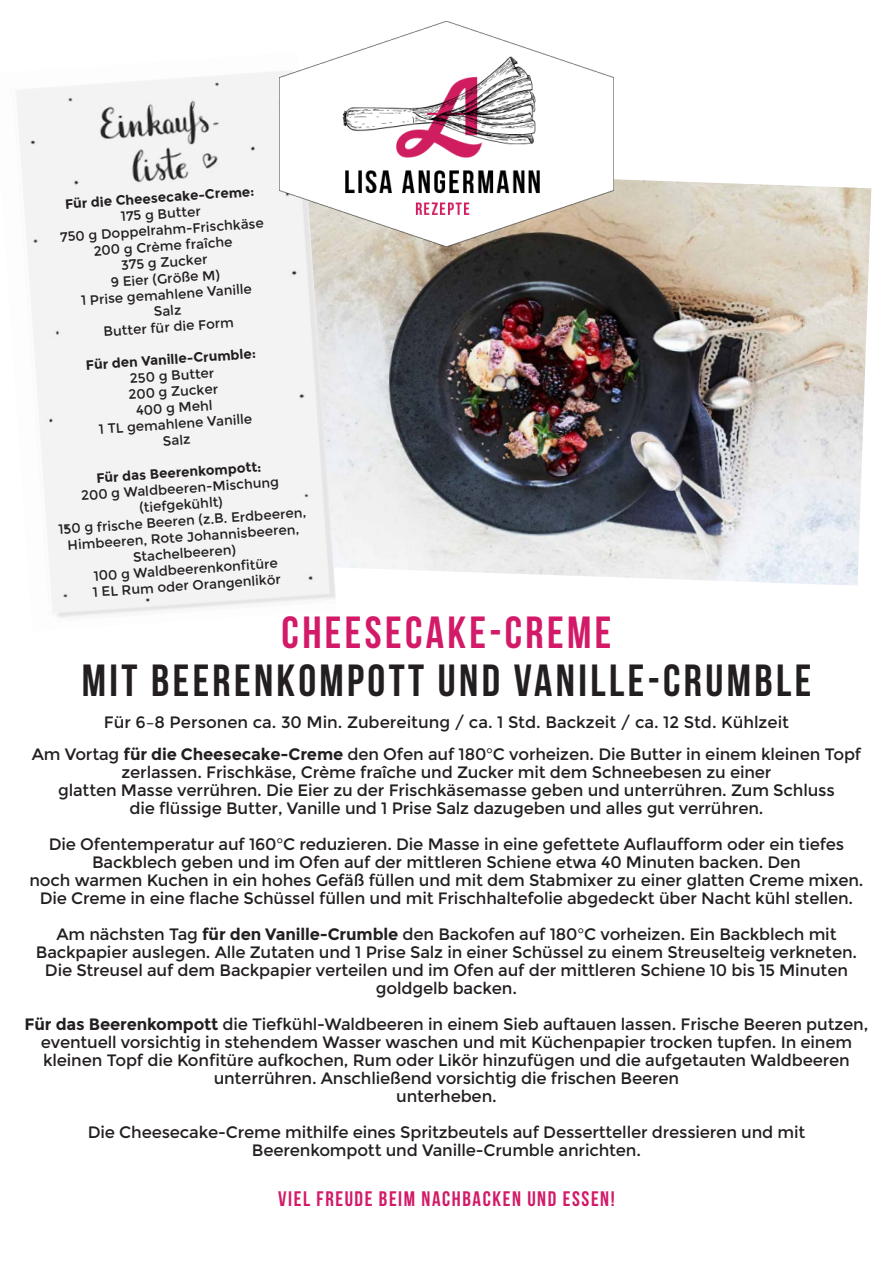
<style>
.page{position:relative;width:893px;height:1263px;background:#fff}
.page>*{position:absolute;margin:0;border:0;box-sizing:border-box;transform-origin:0 0}
.t1{font:700 45px "Bebas Neue";letter-spacing:.075em;color:#231f20}
.t2{font:700 45px "Bebas Neue";letter-spacing:.075em;color:#d21a68}
.t3{font:700 21px "Bebas Neue";letter-spacing:.075em;color:#d21a68}
.t4{font:16.5px/18px "Montserrat";letter-spacing:-.01em;color:#231f20;text-align:center}
.t5{font:13.5px "Montserrat";color:#231f20}
.t6{font:700 13.5px "Montserrat";color:#231f20}
.s1{font-weight:700}
</style>
<div class="page">
<img style="left:337px;top:179px;width:534px;height:407px">
<img style="left:17px;top:72px;width:320px;height:546px">
<img style="left:279px;top:21px;width:335px;height:226px">
<p class="t6" style="left:64px;top:196px;width:191px;rotate:-4deg">Für die Cheesecake-Creme:</p>
<p class="t5" style="left:120px;top:209px;width:82px;rotate:-4deg">175 g Butter</p>
<p class="t5" style="left:60px;top:229px;width:206px;rotate:-4deg">750 g Doppelrahm-Frischkäse</p>
<p class="t5" style="left:93px;top:243px;width:141px;rotate:-4deg">200 g Crème fraîche</p>
<p class="t5" style="left:121px;top:257px;width:88px;rotate:-4deg">375 g Zucker</p>
<p class="t5" style="left:110px;top:274px;width:111px;rotate:-4deg">9 Eier (Größe M)</p>
<p class="t5" style="left:81px;top:293px;width:173px;rotate:-4deg">1 Prise gemahlene Vanille</p>
<p class="t5" style="left:153px;top:304px;width:29px;rotate:-4deg">Salz</p>
<p class="t5" style="left:103px;top:324px;width:132px;rotate:-4deg">Butter für die Form</p>
<p class="t6" style="left:85px;top:357px;width:172px;rotate:-4deg">Für den Vanille-Crumble:</p>
<p class="t5" style="left:129px;top:370px;width:86px;rotate:-4deg">250 g Butter</p>
<p class="t5" style="left:128px;top:387px;width:91px;rotate:-4deg">200 g Zucker</p>
<p class="t5" style="left:136px;top:403px;width:78px;rotate:-4deg">400 g Mehl</p>
<p class="t5" style="left:98px;top:421px;width:155px;rotate:-4deg">1 TL gemahlene Vanille</p>
<p class="t5" style="left:162px;top:433px;width:29px;rotate:-4deg">Salz</p>
<p class="t6" style="left:96px;top:470px;width:167px;rotate:-4deg">Für das Beerenkompott:</p>
<p class="t5" style="left:81px;top:488px;width:200px;rotate:-4deg">200 g Waldbeeren-Mischung</p>
<p class="t5" style="left:139px;top:500px;width:85px;rotate:-4deg">(tiefgekühlt)</p>
<p class="t5" style="left:58px;top:522px;width:250px;rotate:-4deg">150 g frische Beeren (z.B. Erdbeeren,</p>
<p class="t5" style="left:67px;top:537px;width:234px;rotate:-4deg">Himbeeren, Rote Johannisbeeren,</p>
<p class="t5" style="left:133px;top:549px;width:104px;rotate:-4deg">Stachelbeeren)</p>
<p class="t5" style="left:93px;top:568px;width:186px;rotate:-4deg">100 g Waldbeerenkonfi türe</p>
<p class="t5" style="left:92px;top:584px;width:190px;rotate:-4deg">1 EL Rum oder Orangenlikör</p>
<p class="t2" style="left:282px;top:608px;width:331px">CHEESECAKE-CREME</p>
<p class="t1" style="left:82px;top:656px;width:731px">MIT BEERENKOMPOTT UND VANILLE-CRUMBLE</p>
<p class="t4" style="left:104px;top:713px;width:687px">Für 6–8 Personen ca. 30 Min. Zubereitung / ca. 1 Std. Backzeit / ca. 12 Std. Kühlzeit</p>
<p class="t4" style="left:32px;top:745px;width:831px">Am Vortag <span class="s1">für die Cheesecake-Creme</span> den Ofen auf 180°C vorheizen. Die Butter in einem kleinen Topf zerlassen. Frischkäse, Crème fraîche und Zucker mit dem Schneebesen zu einer</p>
<p class="t4" style="left:58px;top:781px;width:778px">glatten Masse verrühren. Die Eier zu der Frischkäsemasse geben und unterrühren. Zum Schluss die flüssige Butter, Vanille und 1 Prise Salz dazugeben und alles gut verrühren.</p>
<p class="t4" style="left:49px;top:835px;width:797px">Die Ofentemperatur auf 160°C reduzieren. Die Masse in eine gefettete Auflaufform oder ein tiefes<br>Backblech geben und im Ofen auf der mittleren Schiene etwa 40 Minuten backen. Den</p>
<p class="t4" style="left:29px;top:871px;width:836px">noch warmen Kuchen in ein hohes Gefäß füllen und mit dem Stabmixer zu einer glatten Creme mixen.<br>Die Creme in eine flache Schüssel füllen und mit Frischhaltefolie abgedeckt über Nacht kühl stellen.</p>
<p class="t4" style="left:36px;top:925px;width:823px">Am nächsten Tag <span class="s1">für den Vanille-Crumble</span> den Backofen auf 180°C vorheizen. Ein Backblech mit Backpapier auslegen. Alle Zutaten und 1 Prise Salz in einer Schüssel zu einem Streuselteig verkneten.<br>Die Streusel auf dem Backpapier verteilen und im Ofen auf der mittleren Schiene 10 bis 15 Minuten goldgelb backen.</p>
<p class="t4" style="left:25px;top:1015px;width:845px"><span class="s1">Für das Beerenkompott</span> die Tiefkühl-Waldbeeren in einem Sieb auftauen lassen. Frische Beeren putzen, eventuell vorsichtig in stehendem Wasser waschen und mit Küchenpapier trocken tupfen. In einem kleinen Topf die Konfitüre aufkochen, Rum oder Likör hinzufügen und die aufgetauten Waldbeeren unterrühren. Anschließend vorsichtig die frischen Beeren</p>
<p class="t4" style="left:396px;top:1087px;width:102px">unterheben.</p>
<p class="t4" style="left:88px;top:1123px;width:719px">Die Cheesecake-Creme mithilfe eines Spritzbeutels auf Dessertteller dressieren und mit<br>Beerenkompott und Vanille-Crumble anrichten.</p>
<p class="t3" style="left:278px;top:1187px;width:338px">VIEL FREUDE BEIM NACHBACKEN UND ESSEN!</p>
</div>
